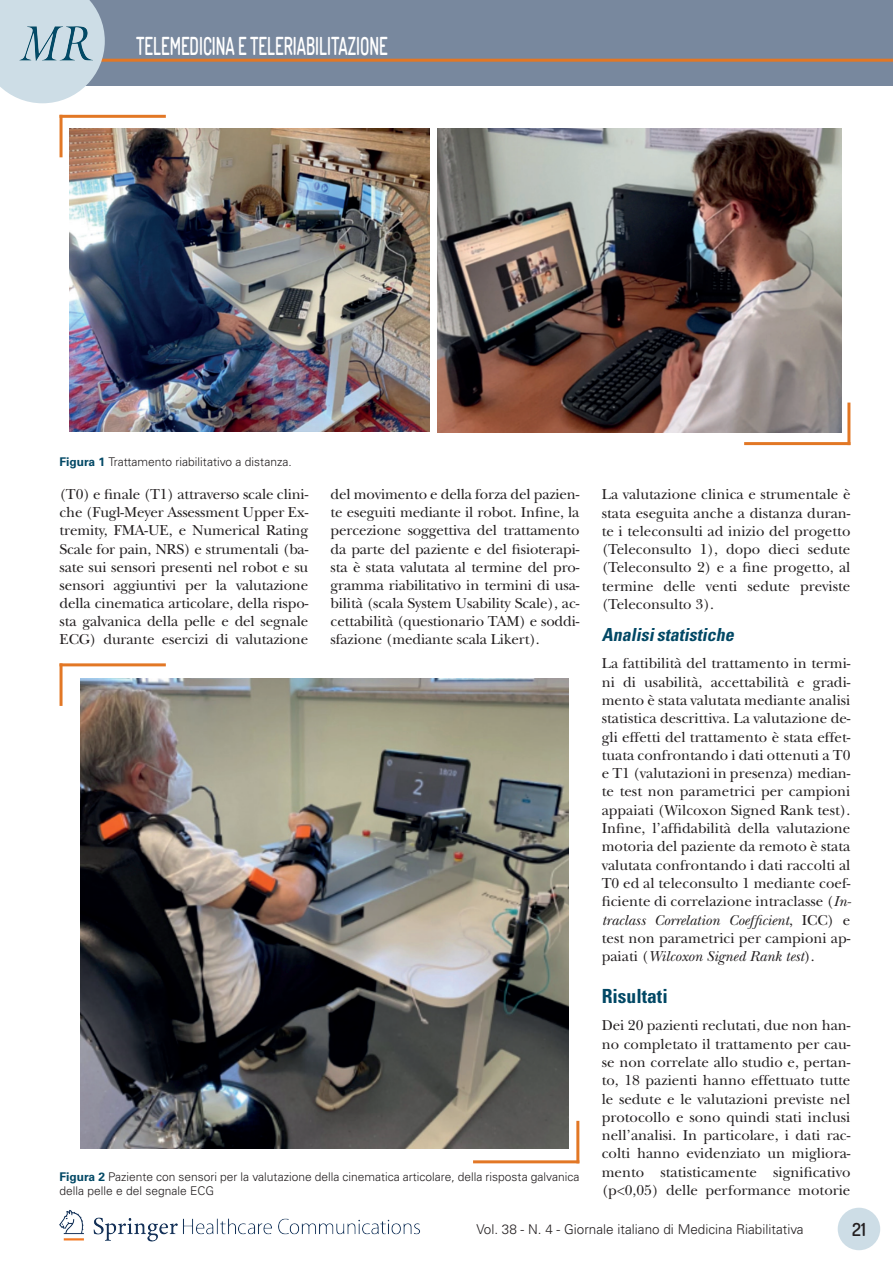
<style>
.page{position:relative;width:893px;height:1263px;background:#fff}
.page>*{position:absolute;margin:0;border:0;box-sizing:border-box;transform-origin:0 0}
.t1{font:600 24.75px "Dosis";color:#fff;scale:.67 1}
.t2{font:700 condensed 19.5px "Univers LT Std";color:#024865}
.t3{font:italic 700 condensed 18px "Univers LT Std";color:#024865}
.t4{font:600 18px "Dosis";color:#231f20}
.t5{font:15px/18.3px "New Baskerville Std";color:#231f20;text-align:justify}
.t6{font:300 13.5px "Univers LT Std";color:#231f20}
.t7{font:300 12px/14.4px "Univers LT Std";color:#231f20}
.s1{font-weight:700;color:#024865}
.s2{font-style:italic}
</style>
<div class="page">
<div style="left:0;top:0;width:893px;height:85px;background:#78889e"></div>
<hr style="left:96px;top:59px;width:797px;height:3px;background:#e27725">
<svg style="left:0;top:0;width:105px;height:103px;background:#cbdae3"></svg>
<img style="left:59px;top:1210px;width:361px;height:32px">
<img style="left:20px;top:27px;width:73px;height:33px">
<div style="left:838px;top:1208px;width:42px;height:42px;background:#cddde6;border-radius:50%"></div>
<hr style="left:847px;top:403px;width:3px;height:42px;background:#e27725">
<hr style="left:744px;top:442px;width:106px;height:3px;background:#e27725">
<hr style="left:60px;top:115px;width:3px;height:42px;background:#e27725">
<hr style="left:60px;top:115px;width:106px;height:3px;background:#e27725">
<img style="left:69px;top:128px;width:361px;height:304px">
<hr style="left:576px;top:1121px;width:3px;height:42px;background:#e27725">
<hr style="left:473px;top:1160px;width:106px;height:3px;background:#e27725">
<hr style="left:60px;top:663px;width:3px;height:43px;background:#e27725">
<hr style="left:60px;top:663px;width:106px;height:3px;background:#e27725">
<img style="left:438px;top:128px;width:404px;height:304px">
<img style="left:81px;top:678px;width:487px;height:470px">
<h1 class="t1" style="left:136px;top:30px;width:377px">TELEMEDICINA E TELERIABILITAZIONE</h1>
<p class="t7" style="left:60px;top:454px;width:234px"><span class="s1">Figura 1</span> Trattamento riabilitativo a distanza.</p>
<p class="t5" style="left:60px;top:485px;width:250px">(T0) e finale (T1) attraverso scale clini&shy;che (Fugl-Meyer Assessment Upper Ex&shy;tremity, FMA-UE, e Numerical Rating Scale for pain, NRS) e strumentali (ba&shy;sate sui sensori presenti nel robot e su sensori aggiuntivi per la valutazione della cinematica articolare, della rispo&shy;sta galvanica della pelle e del segnale ECG) durante esercizi di valutazione</p>
<p class="t5" style="left:331px;top:485px;width:250px">del movimento e della forza del pazien&shy;te eseguiti mediante il robot. Infine, la percezione soggettiva del trattamento da parte del paziente e del fisioterapi&shy;sta è stata valutata al termine del pro&shy;gramma riabilitativo in termini di usa&shy;bilità (scala System Usability Scale), ac&shy;cettabilità (questionario TAM) e soddi&shy;sfazione (mediante scala Likert).</p>
<p class="t5" style="left:602px;top:485px;width:250px">La valutazione clinica e strumentale è stata eseguita anche a distanza duran&shy;te i teleconsulti ad inizio del progetto (Teleconsulto 1), dopo dieci sedute (Teleconsulto 2) e a fine progetto, al termine delle venti sedute previste (Teleconsulto 3).</p>
<p class="t3" style="left:602px;top:624px;width:138px">Analisistatistiche</p>
<p class="t5" style="left:602px;top:654px;width:251px">La fattibilità del trattamento in termi&shy;ni di usabilità, accettabilità e gradi&shy;mento è stata valutata mediante analisi statistica descrittiva. La valutazione de&shy;gli effetti del trattamento è stata effet&shy;tuata confrontando i dati ottenuti a T0 e T1 (valutazioni in presenza) median&shy;te test non parametrici per campioni appaiati (Wilcoxon Signed Rank test).<br>Infine, l’affidabilità della valutazione motoria del paziente da remoto è stata valutata confrontando i dati raccolti al T0 ed al teleconsulto 1 mediante coef&shy;ficiente di correlazione intraclasse (<span class="s2">In&shy;traclass Correlation Coefficient</span>, ICC) e test non parametrici per campioni ap&shy;paiati (<span class="s2">Wilcoxon Signed Rank test</span>).</p>
<h2 class="t2" style="left:602px;top:984px;width:68px">Risultati</h2>
<p class="t5" style="left:602px;top:1016px;width:250px">Dei 20 pazienti reclutati, due non han&shy;no completato il trattamento per cau&shy;se non correlate allo studio e, pertan&shy;to, 18 pazienti hanno effettuato tutte le sedute e le valutazioni previste nel protocollo e sono quindi stati inclusi nell’analisi. In particolare, i dati rac&shy;colti hanno evidenziato un migliora&shy;mento statisticamente significativo (p&lt;0,05) delle performance motorie</p>
<p class="t7" style="left:60px;top:1169px;width:521px"><span class="s1">Figura 2</span> Paziente con sensori per la valutazione della cinematica articolare, della risposta galvanica della pelle e del segnale ECG</p>
<p class="t6" style="left:477px;top:1221px;width:329px">Vol. 38 - N. 4 - Giornale italiano di Medicina Riabilitativa</p>
<p class="t4" style="left:852px;top:1217px;width:15px">21</p>
</div>
